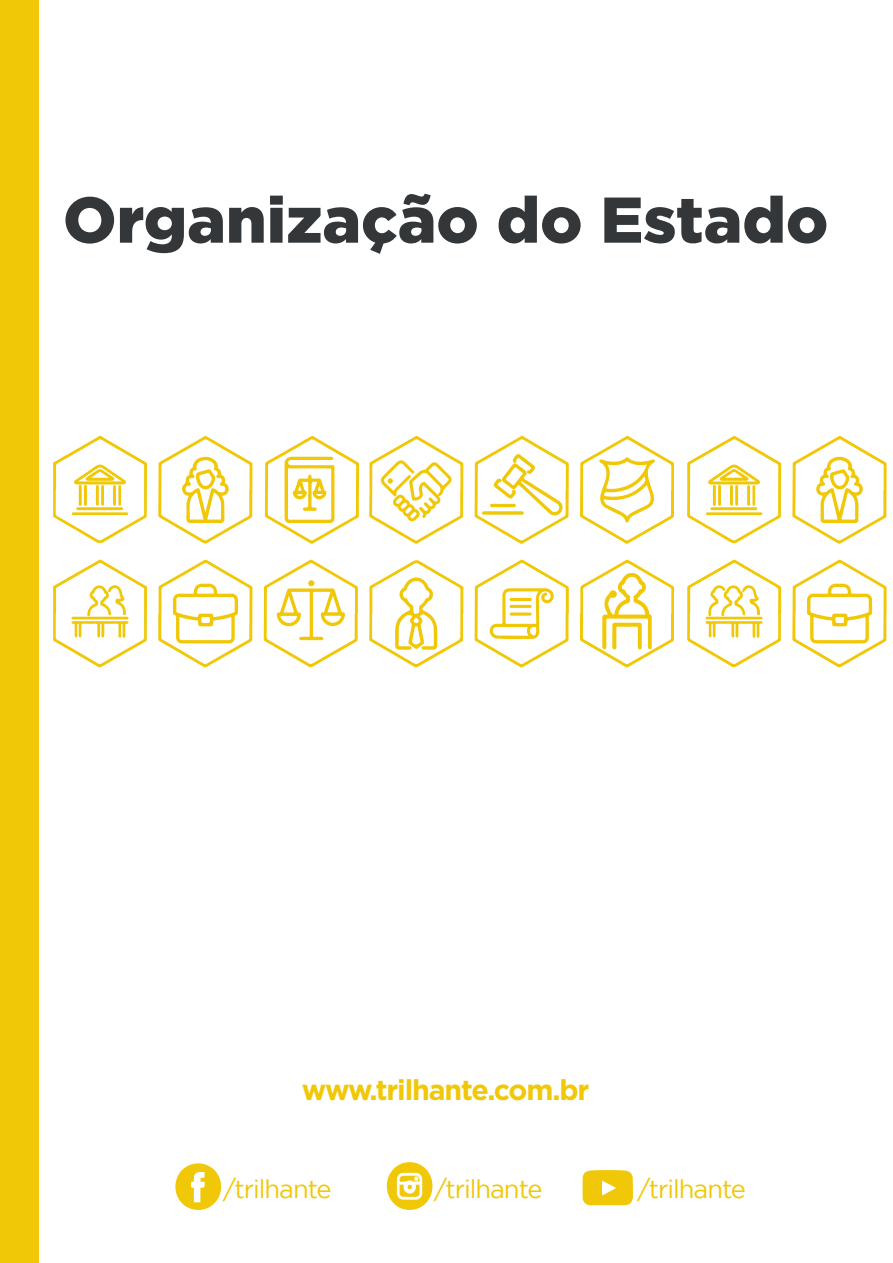
<style>
.page{position:relative;width:893px;height:1263px;background:#fff}
.page>*{position:absolute;margin:0;border:0;box-sizing:border-box;transform-origin:0 0}
.Fim_Ebook{font:900 64.5px "Gotham";color:#33373a}
.t1{font:700 28.5px "Gotham";letter-spacing:-.04em;color:#f0c807}
.t2{font:25.5px "Gotham";letter-spacing:-.04em;color:#f0c807}
</style>
<div class="page">
<div style="left:0;top:0;width:39px;height:1263px;background:#f0c807"></div>
<svg style="left:475px;top:436px;width:94px;height:108px"></svg>
<svg style="left:53px;top:559px;width:94px;height:109px"></svg>
<svg style="left:369px;top:436px;width:94px;height:108px"></svg>
<svg style="left:158px;top:559px;width:94px;height:108px"></svg>
<svg style="left:792px;top:559px;width:95px;height:108px"></svg>
<svg style="left:580px;top:559px;width:94px;height:108px"></svg>
<svg style="left:264px;top:559px;width:94px;height:109px"></svg>
<div style="left:308px;top:580px;width:7px;height:6px;background:#f0c807;border-radius:50%"></div>
<svg style="left:369px;top:560px;width:94px;height:107px"></svg>
<svg style="left:687px;top:559px;width:94px;height:108px"></svg>
<svg style="left:580px;top:436px;width:94px;height:108px"></svg>
<svg style="left:158px;top:436px;width:94px;height:108px"></svg>
<svg style="left:792px;top:436px;width:95px;height:108px"></svg>
<svg style="left:53px;top:436px;width:94px;height:108px"></svg>
<svg style="left:265px;top:436px;width:94px;height:108px"></svg>
<svg style="left:687px;top:436px;width:94px;height:108px"></svg>
<svg style="left:475px;top:559px;width:94px;height:109px"></svg>
<svg style="left:175px;top:1163px;width:46px;height:47px"></svg>
<svg style="left:387px;top:1162px;width:46px;height:48px"></svg>
<svg style="left:582px;top:1170px;width:51px;height:35px"></svg>
<p class="Fim_Ebook" style="left:63px;top:183px;width:767px">Organização do Estado</p>
<p class="t1" style="left:302px;top:1073px;width:289px">www.trilhante.com.br</p>
<p class="t2" style="left:223px;top:1174px;width:110px">/trilhante</p>
<p class="t2" style="left:434px;top:1174px;width:110px">/trilhante</p>
<p class="t2" style="left:638px;top:1174px;width:110px">/trilhante</p>
</div>
